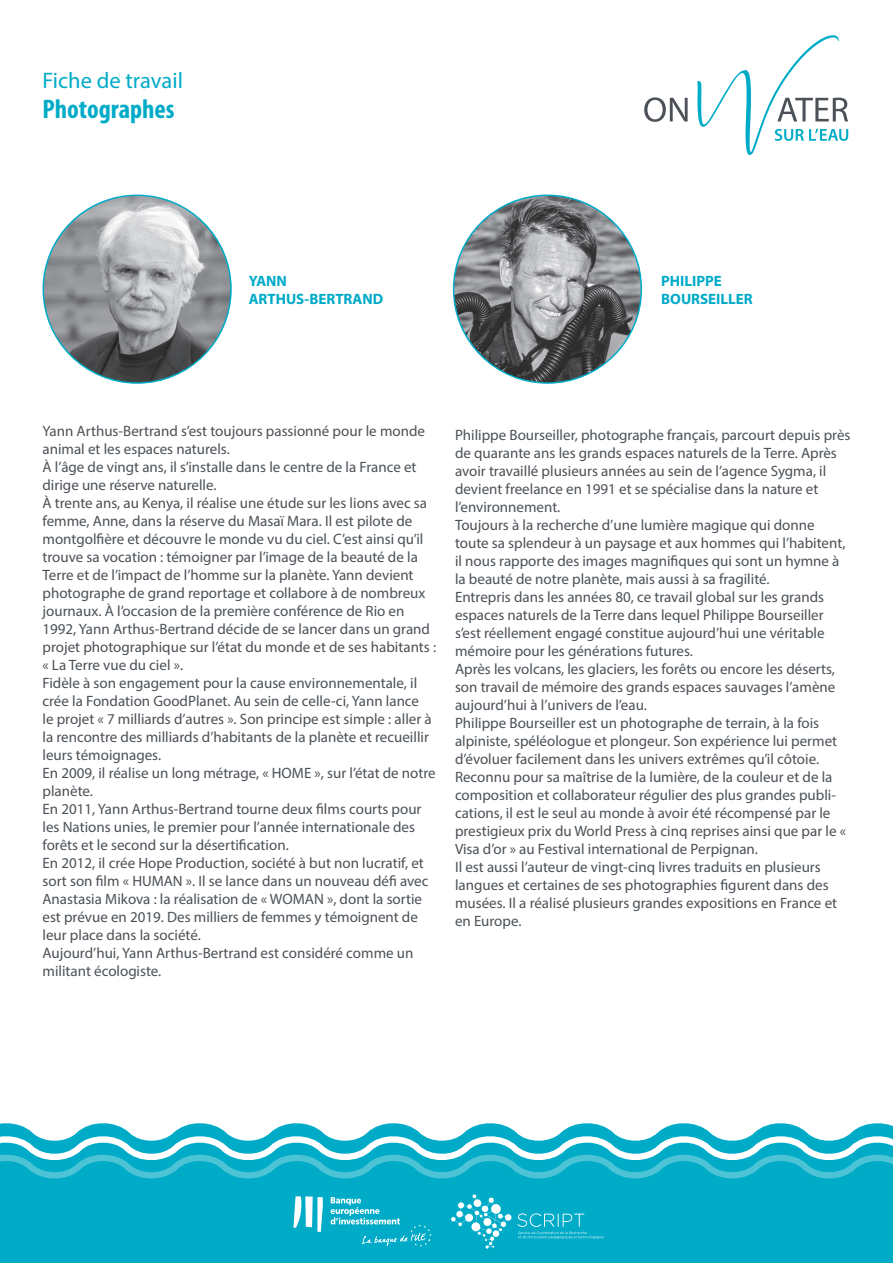
<style>
.page{position:relative;width:893px;height:1263px;background:#fff}
.page>*{position:absolute;margin:0;border:0;box-sizing:border-box;transform-origin:0 0}
.t1{font:700 condensed 27px "Myriad Pro";color:#00abc8}
.t2{font:22.5px "Myriad Pro";color:#00abc8}
.t3{font:15px/18px "Myriad Pro";color:#4b5157}
.t4{font:700 15px/18px "Myriad Pro";color:#00abc8}
</style>
<div class="page">
<img style="left:43px;top:195px;width:188px;height:188px;border-radius:94px">
<img style="left:454px;top:195px;width:187px;height:188px;border-radius:94px">
<div style="left:0;top:1187px;width:893px;height:76px;background:#00abc8"></div>
<svg style="left:0;top:1123px;width:893px;height:64px"></svg>
<svg style="left:293px;top:1196px;width:30px;height:36px"></svg>
<svg style="left:331px;top:1197px;width:101px;height:50px;background:#1eb4ce"></svg>
<div style="left:505px;top:1214px;width:6px;height:7px;background:#fff;border-radius:50%"></div>
<svg style="left:451px;top:1194px;width:57px;height:54px;background:#34bcd3"></svg>
<div style="left:493px;top:1230px;width:6px;height:7px;background:#fff;border-radius:50%"></div>
<div style="left:474px;top:1199px;width:7px;height:8px;background:#fff;border-radius:50%"></div>
<svg style="left:518px;top:1213px;width:86px;height:26px;background:#1cb4ce"></svg>
<svg style="left:644px;top:97px;width:44px;height:25px"></svg>
<svg style="left:697px;top:35px;width:151px;height:120px"></svg>
<h2 class="t2" style="left:43px;top:67px;width:142px">Fiche de travail</h2>
<h1 class="t1" style="left:43px;top:94px;width:134px">Photographes</h1>
<p class="t4" style="left:249px;top:271px;width:136px">YANN<br>ARTHUS-BERTRAND</p>
<p class="t4" style="left:661px;top:271px;width:93px">PHILIPPE<br>BOURSEILLER</p>
<p class="t3" style="left:43px;top:422px;width:395px">Yann Arthus-Bertrand s’est toujours passionné pour le monde animal et les espaces naturels.<br>À l’âge de vingt ans, il s’installe dans le centre de la France et dirige une réserve naturelle.<br>À trente ans, au Kenya, il réalise une étude sur les lions avec sa femme, Anne, dans la réserve du Masaï Mara. Il est pilote de montgolfière et découvre le monde vu du ciel. C’est ainsi qu’il trouve sa vocation : témoigner par l’image de la beauté de la Terre et de l’impact de l’homme sur la planète. Yann devient photographe de grand reportage et collabore à de nombreux journaux. À l’occasion de la première conférence de Rio en 1992, Yann Arthus-Bertrand décide de se lancer dans un grand projet photographique sur l’état du monde et de ses habitants : « La Terre vue du ciel ».<br>Fidèle à son engagement pour la cause environnementale, il crée la Fondation GoodPlanet. Au sein de celle-ci, Yann lance<br>le projet « 7 milliards d’autres ». Son principe est simple : aller à la rencontre des milliards d’habitants de la planète et recueillir leurs témoignages.<br>En 2009, il réalise un long métrage, « HOME », sur l’état de notre planète.<br>En 2011, Yann Arthus-Bertrand tourne deux films courts pour les Nations unies, le premier pour l’année internationale des forêts et le second sur la désertification.<br>En 2012, il crée Hope Production, société à but non lucratif, et sort son film « HUMAN ». Il se lance dans un nouveau défi avec Anastasia Mikova : la réalisation de « WOMAN », dont la sortie est prévue en 2019. Des milliers de femmes y témoignent de leur place dans la société.<br>Aujourd’hui, Yann Arthus-Bertrand est considéré comme un militant écologiste.</p>
<p class="t3" style="left:455px;top:426px;width:397px">Philippe Bourseiller, photographe français, parcourt depuis près de quarante ans les grands espaces naturels de la Terre. Après avoir travaillé plusieurs années au sein de l’agence Sygma, il devient freelance en 1991 et se spécialise dans la nature et l’environnement.<br>Toujours à la recherche d’une lumière magique qui donne toute sa splendeur à un paysage et aux hommes qui l’habitent, il nous rapporte des images magnifiques qui sont un hymne à la beauté de notre planète, mais aussi à sa fragilité.<br>Entrepris dans les années 80, ce travail global sur les grands espaces naturels de la Terre dans lequel Philippe Bourseiller s’est réellement engagé constitue aujourd’hui une véritable mémoire pour les générations futures.<br>Après les volcans, les glaciers, les forêts ou encore les déserts, son travail de mémoire des grands espaces sauvages l’amène aujourd’hui à l’univers de l’eau.<br>Philippe Bourseiller est un photographe de terrain, à la fois alpiniste, spéléologue et plongeur. Son expérience lui permet d’évoluer facilement dans les univers extrêmes qu’il côtoie.<br>Reconnu pour sa maîtrise de la lumière, de la couleur et de la composition et collaborateur régulier des plus grandes publi&shy;cations, il est le seul au monde à avoir été récompensé par le prestigieux prix du World Press à cinq reprises ainsi que par le « Visa d’or » au Festival international de Perpignan.<br>Il est aussi l’auteur de vingt-cinq livres traduits en plusieurs langues et certaines de ses photographies figurent dans des musées. Il a réalisé plusieurs grandes expositions en France et en Europe.</p>
</div>
